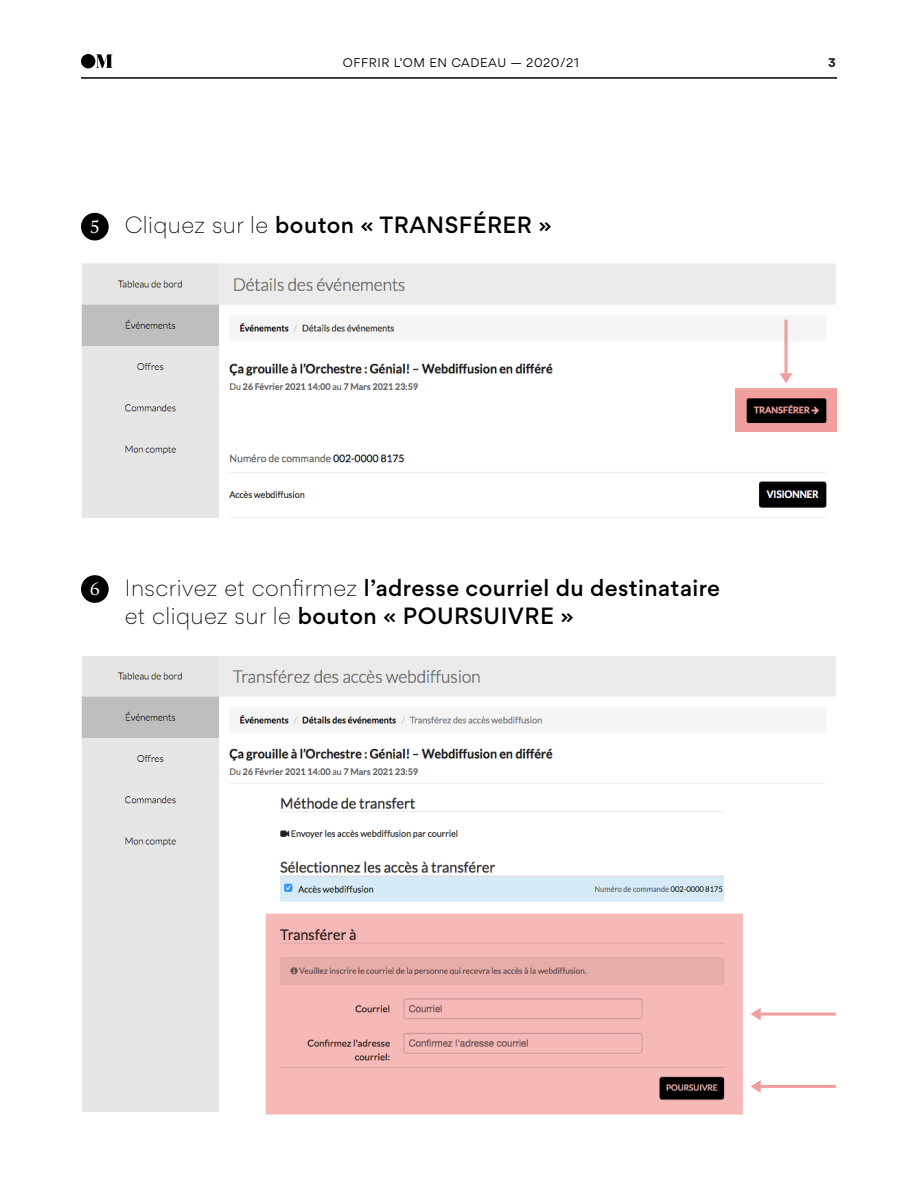
<style>
.page{position:relative;width:918px;height:1188px;background:#fff}
.page>*{position:absolute;margin:0;border:0;box-sizing:border-box;transform-origin:0 0}
.t1{font:500 21px "Gordita";letter-spacing:.02em;color:#000}
.t2{font:17.55px "Calendas Plus";color:#fff}
.t3{font:11.25px "Gordita";letter-spacing:.05em;color:#000}
.t4{font:700 11.25px "Gordita";color:#231f20}
.s1{font-weight:300}
</style>
<div class="page">
<hr style="left:81px;top:77px;width:756px;height:2px;background:#000">
<div style="left:81px;top:54px;width:14px;height:14px;background:#000;border-radius:50%"></div>
<svg style="left:96px;top:54px;width:17px;height:14px"></svg>
<img style="left:81px;top:264px;width:755px;height:254px">
<img style="left:81px;top:656px;width:755px;height:456px">
<div style="left:81px;top:213px;width:28px;height:27px;background:#000;border-radius:50%"></div>
<div style="left:81px;top:575px;width:28px;height:28px;background:#000;border-radius:50%"></div>
<svg style="left:266px;top:914px;width:477px;height:201px;background:#ecb2b0"></svg>
<svg style="left:735px;top:373px;width:102px;height:59px"></svg>
<hr style="left:784px;top:320px;width:3px;height:53px;background:#ed807c">
<svg style="left:751px;top:1008px;width:10px;height:13px"></svg>
<svg style="left:751px;top:1080px;width:10px;height:13px"></svg>
<hr style="left:761px;top:1013px;width:75px;height:3px;background:#ed807c">
<hr style="left:761px;top:1085px;width:75px;height:3px;background:#ed807c">
<p class="t3" style="left:343px;top:55px;width:238px">OFFRIR L’OM EN CADEAU — 2020/21</p>
<p class="t2" style="left:90px;top:214px;width:11px">5</p>
<p class="t1" style="left:125px;top:209px;width:428px"><span class="s1">Cliquez sur le</span> bouton « TRANSFÉRER »</p>
<p class="t4" style="left:828px;top:54px;width:9px">3</p>
<p class="t2" style="left:90px;top:576px;width:12px">6</p>
<p class="t1" style="left:125px;top:572px;width:597px"><span class="s1">Inscrivez et confirmez</span> l’adresse courriel du destinataire</p>
<p class="t1" style="left:125px;top:600px;width:450px"><span class="s1">et cliquez sur le</span> bouton « POURSUIVRE »</p>
</div>
